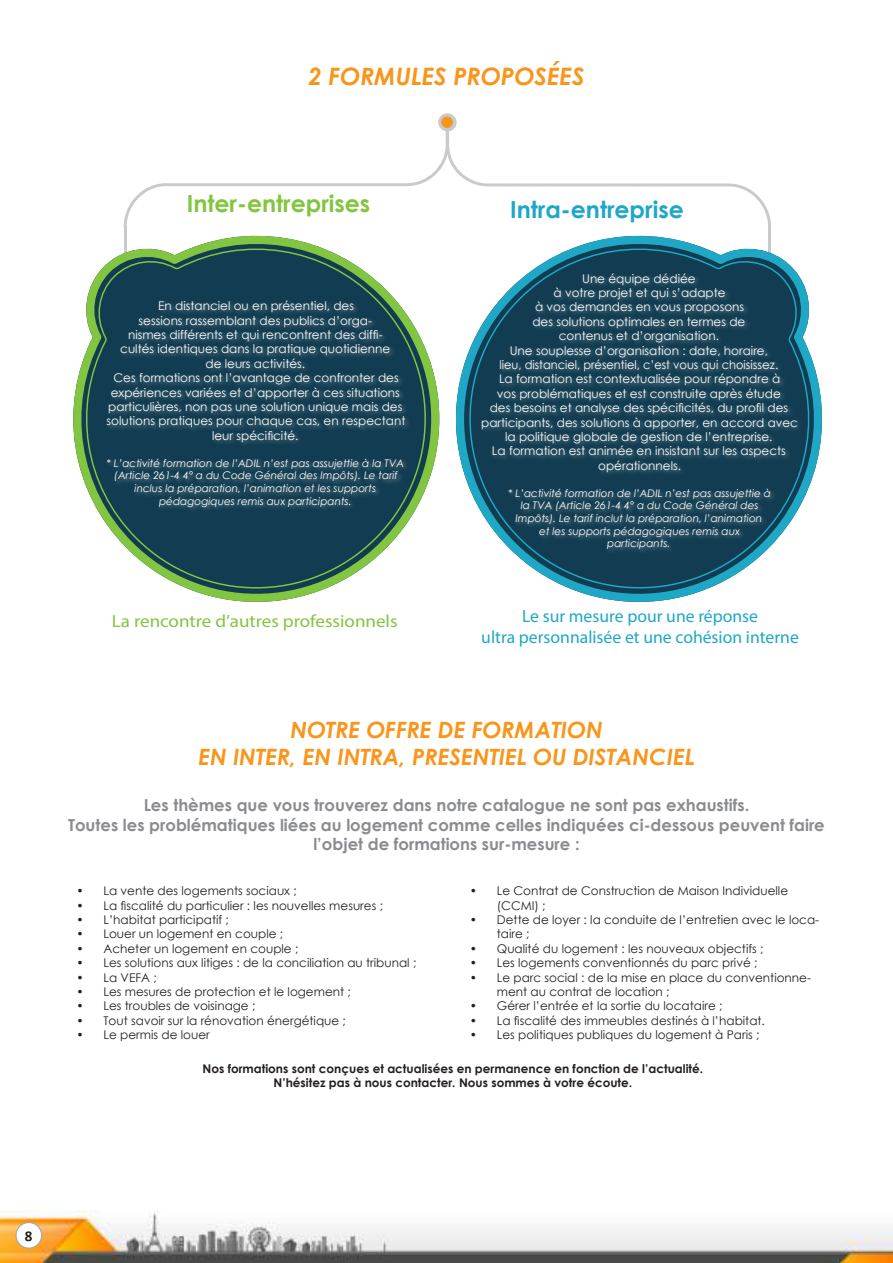
<style>
.page{position:relative;width:893px;height:1263px;background:#fff}
.page>*{position:absolute;margin:0;border:0;box-sizing:border-box;transform-origin:0 0}
.t1{font:italic 700 24px "Century Gothic";color:#f9951b}
.t2{font:700 23.55px "Century Gothic";color:#82c540}
.t3{font:700 23.55px "Century Gothic";color:#1fa7c6}
.t4{font:italic 700 22.5px/27px "Century Gothic";color:#f9951b;text-align:center}
.t5{font:17.7px/21.1px "Myriad Pro";color:#1fa7c6;text-align:center}
.t6{font:17.7px "Myriad Pro";color:#82c540;scale:1.08 1}
.t7{font:700 16.5px/19.8px "Century Gothic";color:#8a8c90;text-align:center}
.t8{font:700 15px "Calibri";color:#241f1f}
.t9{font:12px/14.4px "Century Gothic";color:#fffffd;text-align:center}
.t10{font:12px/14.4px "Century Gothic";color:#241f1f}
.t11{font:700 12px/14.4px "Century Gothic";color:#241f1f;text-align:center}
.t12{font:italic 10.5px/12.6px "Century Gothic";color:#fffffd;text-align:center}
</style>
<div class="page">
<svg style="left:124px;top:113px;width:647px;height:107px"></svg>
<svg style="left:73px;top:226px;width:365px;height:376px"></svg>
<svg style="left:456px;top:226px;width:366px;height:376px"></svg>
<div style="left:105px;top:299px;width:306px;height:214px;background:#9aa4ab;opacity:.75"></div>
<div style="left:480px;top:271px;width:324px;height:285px;background:#9aa4ab;opacity:.75"></div>
<img style="left:0;top:1211px;width:893px;height:52px">
<div style="left:16px;top:1222px;width:26px;height:26px;background:#fff;border-radius:50%"></div>
<div style="left:16px;top:1222px;width:26px;height:26px;border:1px solid #9aa4ab;border-radius:50%"></div>
<h1 class="t1" style="left:308px;top:58px;width:278px">2 FORMULES PROPOSÉES</h1>
<h2 class="t2" style="left:187px;top:185px;width:185px">Inter-entreprises</h2>
<h2 class="t3" style="left:510px;top:192px;width:175px">Intra-entreprise</h2>
<p class="t9" style="left:107px;top:299px;width:300px">En distanciel ou en présentiel, des<br>sessions rassemblant des publics d’orga-<br>nismes différents et qui rencontrent des diffi-<br>cultés identiques dans la pratique quotidienne<br>de leurs activités.<br>Ces formations ont l’avantage de confronter des expériences variées et d’apporter à ces situations particulières, non pas une solution unique mais des solutions pratiques pour chaque cas, en respectant leur spécificité.</p>
<p class="t12" style="left:107px;top:457px;width:299px">* L’activité formation de l’ADIL n’est pas assujettie à la TVA (Article 261-4 4° a du Code Général des Impôts). Le tarif inclus la préparation, l’animation et les supports pédagogiques remis aux participants.</p>
<h3 class="t6" style="left:112px;top:610px;width:266px">La rencontre d’autres professionnels</h3>
<p class="t9" style="left:481px;top:271px;width:318px">Une équipe dédiée<br>à votre projet et qui s’adapte<br>à vos demandes en vous proposons<br>des solutions optimales en termes de<br>contenus et d’organisation.<br>Une souplesse d’organisation : date, horaire,<br>lieu, distanciel, présentiel, c’est vous qui choisissez.<br>La formation est contextualisée pour répondre à<br>vos problématiques et est construite après étude<br>des besoins et analyse des spécificités, du profil des participants, des solutions à apporter, en accord avec la politique globale de gestion de l’entreprise.<br>La formation est animée en insistant sur les aspects opérationnels.</p>
<p class="t12" style="left:508px;top:486px;width:264px">* L’activité formation de l’ADIL n’est pas assujettie à la TVA (Article 261-4 4° a du Code Général des Impôts). Le tarif inclut la préparation, l’animation<br>et les supports pédagogiques remis aux participants.</p>
<h3 class="t5" style="left:481px;top:605px;width:319px">Le sur mesure pour une réponse<br>ultra personnalisée et une cohésion interne</h3>
<h3 class="t4" style="left:198px;top:716px;width:498px">NOTRE OFFRE DE FORMATION<br>EN INTER, EN INTRA, PRESENTIEL OU DISTANCIEL</h3>
<h3 class="t7" style="left:68px;top:794px;width:758px">Les thèmes que vous trouverez dans notre catalogue ne sont pas exhaustifs.<br>Toutes les problématiques liées au logement comme celles indiquées ci-dessous peuvent faire l’objet de formations sur-mesure :</h3>
<p class="t10" style="left:77px;top:883px;width:222px">• La vente des logements sociaux ;</p>
<p class="t10" style="left:77px;top:898px;width:308px">• La fiscalité du particulier : les nouvelles mesures ;</p>
<p class="t10" style="left:77px;top:912px;width:154px">• L’habitat participatif ;</p>
<p class="t10" style="left:77px;top:927px;width:208px">• Louer un logement en couple ;</p>
<p class="t10" style="left:77px;top:941px;width:223px">• Acheter un logement en couple ;</p>
<p class="t10" style="left:77px;top:955px;width:341px">• Les solutions aux litiges : de la conciliation au tribunal ;</p>
<p class="t10" style="left:77px;top:970px;width:82px">• La VEFA ;</p>
<p class="t10" style="left:77px;top:984px;width:276px">• Les mesures de protection et le logement ;</p>
<p class="t10" style="left:77px;top:999px;width:180px">• Les troubles de voisinage ;</p>
<p class="t10" style="left:77px;top:1013px;width:271px">• Tout savoir sur la rénovation énergétique ;</p>
<p class="t10" style="left:77px;top:1027px;width:135px">• Le permis de louer</p>
<p class="t10" style="left:497px;top:883px;width:293px;text-indent:-27px">• Le Contrat de Construction de Maison Individuelle (CCMI) ;</p>
<p class="t10" style="left:497px;top:912px;width:324px;text-indent:-27px">• Dette de loyer : la conduite de l’entretien avec le loca&shy;taire ;</p>
<p class="t10" style="left:470px;top:941px;width:295px">• Qualité du logement : les nouveaux objectifs ;</p>
<p class="t10" style="left:470px;top:955px;width:289px">• Les logements conventionnés du parc privé ;</p>
<p class="t10" style="left:497px;top:970px;width:316px;text-indent:-27px">• Le parc social : de la mise en place du conventionne&shy;ment au contrat de location ;</p>
<p class="t10" style="left:470px;top:999px;width:254px">• Gérer l’entrée et la sortie du locataire ;</p>
<p class="t10" style="left:470px;top:1013px;width:297px">• La fiscalité des immeubles destinés à l’habitat.</p>
<p class="t10" style="left:470px;top:1027px;width:291px">• Les politiques publiques du logement à Paris ;</p>
<p class="t11" style="left:203px;top:1061px;width:502px">Nos formations sont conçues et actualisées en permanence en fonction de l’actualité.<br>N’hésitez pas à nous contacter. Nous sommes à votre écoute.</p>
<p class="t8" style="left:25px;top:1225px;width:9px">8</p>
</div>
